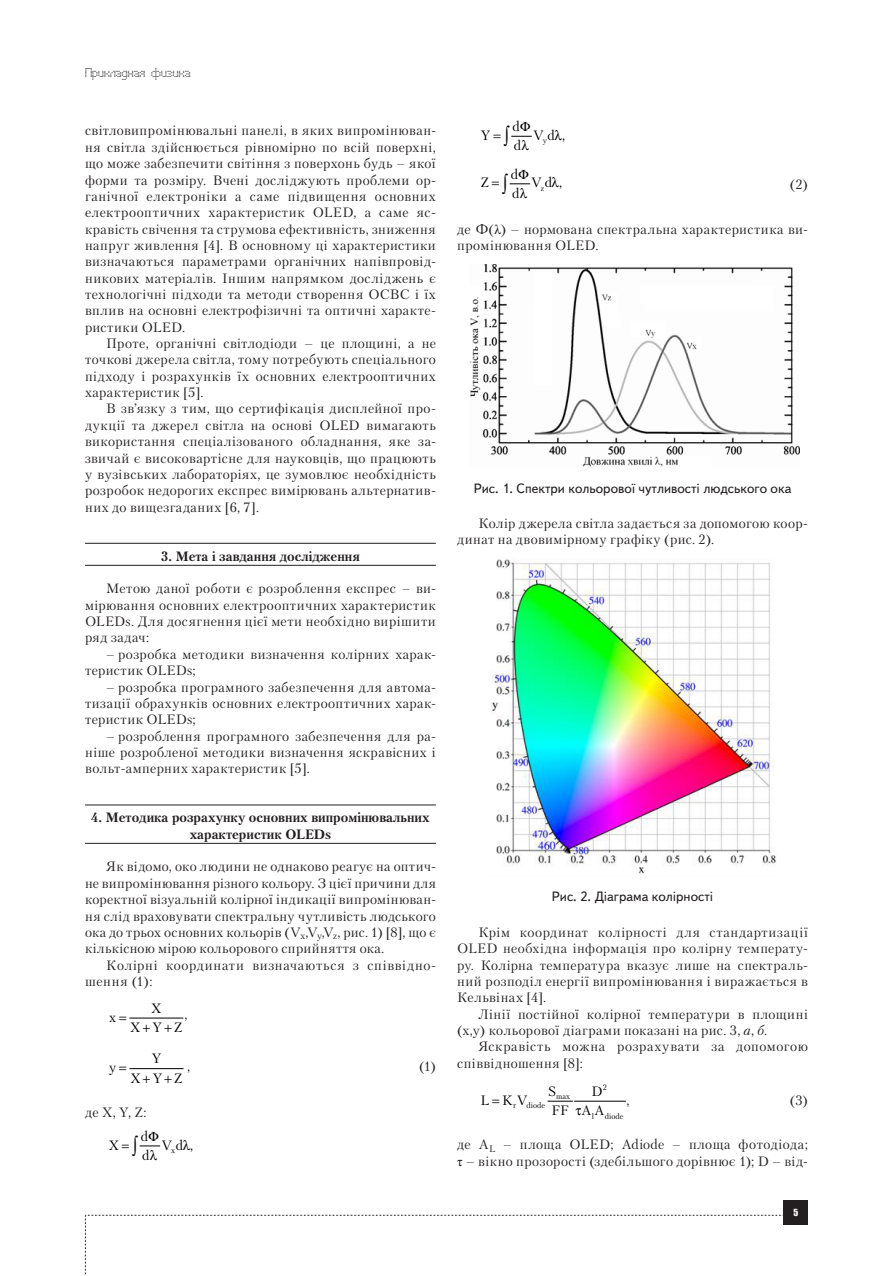
<style>
.page{position:relative;width:893px;height:1276px;background:#fff}
.page>*{position:absolute;margin:0;border:0;box-sizing:border-box;transform-origin:0 0}
.Text{font:13.5px/16.4px "Petersburg C";letter-spacing:.035em;color:#231f20;text-align:justify}
.Punkt{font:700 13.5px/16.4px "Petersburg C";color:#231f20;text-align:center}
.risunok{font:13.5px "Text Book C";color:#231f20}
.Text-2{font:13.5px/16.4px "Petersburg C";letter-spacing:.055em;color:#231f20}
.t1{font:13.5px "Petersburg C";letter-spacing:.31em;color:#000}
.t2{font:12px "Perfo";letter-spacing:.015em;color:#231f20}
.t3{font:9px "Impact";color:#fff}
.t4{font:7.8px "Petersburg C";color:#000}
.s1{font-family:"Times New Roman"}
.s2{color:#252525}
.s3{font-style:italic}
</style>
<div class="page">
<svg style="left:85px;top:1215px;width:699px;height:61px"></svg>
<div style="left:784px;top:1200px;width:24px;height:25px;background:#231f20"></div>
<hr style="left:85px;top:543px;width:351px;height:1px;background:#231f20">
<hr style="left:85px;top:565px;width:351px;height:1px;background:#231f20">
<hr style="left:85px;top:804px;width:351px;height:1px;background:#231f20">
<hr style="left:85px;top:843px;width:351px;height:1px;background:#231f20">
<hr style="left:130px;top:1017px;width:53px;height:1px;background:#000">
<hr style="left:130px;top:1068px;width:53px;height:1px;background:#000">
<svg style="left:548px;top:1101px;width:24px;height:1px"></svg>
<hr style="left:575px;top:1101px;width:50px;height:1px;background:#000">
<img style="left:470px;top:264px;width:330px;height:203px">
<img style="left:490px;top:558px;width:286px;height:316px">
<svg style="left:140px;top:1145px;width:20px;height:2px"></svg>
<svg style="left:512px;top:135px;width:19px;height:2px"></svg>
<svg style="left:510px;top:183px;width:20px;height:2px"></svg>
<p class="t2" style="left:85px;top:66px;width:107px">Прикладная физика</p>
<p class="Text" style="left:85px;top:122px;width:352px">світловипромінювальні панелі, в яких випромінюван&shy;ня світла здійснюється рівномірно по всій поверхні, що може забезпечити світіння з поверхонь будь – якої форми та розміру. Вчені досліджують проблеми ор&shy;ганічної електроніки а саме підвищення основних електрооптичних характеристик OLED, а саме яс&shy;кравість свічення та струмова ефективність, зниження напруг живлення [4]. В основному ці характеристики визначаються параметрами органічних напівпровід&shy;никових матеріалів. Іншим напрямком досліджень є технологічні підходи та методи створення ОСВС і їх вплив на основні електрофізичні та оптичні характе&shy;ристики OLED.</p>
<p class="Text" style="left:85px;top:335px;width:352px;text-indent:21px">Проте, органічні світлодіоди – це площині, а не точкові джерела світла, тому потребують спеціального підходу і розрахунків їх основних електрооптичних характеристик [5].</p>
<p class="Text" style="left:85px;top:400px;width:352px;text-indent:21px">В зв’язку з тим, що сертифікація дисплейної про&shy;дукції та джерел світла на основі OLED вимагають використання спеціалізованого обладнання, яке за&shy;звичай є високовартісне для науковців, що працюють у вузівських лабораторіях, це зумовлює необхідність розробок недорогих експрес вимірювань альтернатив&shy;них до вищезгаданих [6, 7].</p>
<p class="Punkt" style="left:161px;top:547px;width:200px">3. Мета і завдання дослідження</p>
<p class="Text" style="left:85px;top:580px;width:352px;text-indent:21px">Метою даної роботи є розроблення експрес – ви&shy;мірювання основних електрооптичних характеристик OLEDs. Для досягнення цієї мети необхідно вирішити ряд задач:</p>
<p class="Text" style="left:85px;top:646px;width:352px;text-indent:21px">– розробка методики визначення колірних харак&shy;теристик OLEDs;</p>
<p class="Text" style="left:85px;top:678px;width:352px;text-indent:21px">– розробка програмного забезпечення для автома&shy;тизації обрахунків основних електрооптичних харак&shy;теристик OLEDs;</p>
<p class="Text" style="left:85px;top:727px;width:352px;text-indent:21px">– розроблення програмного забезпечення для ра&shy;ніше розробленої методики визначення яскравісних і вольт-амперних характеристик [5].</p>
<p class="Punkt" style="left:91px;top:809px;width:340px">4. Методика розрахунку основних випромінювальних характеристик OLEDs</p>
<p class="Text" style="left:85px;top:858px;width:352px;text-indent:21px">Як відомо, око людини не однаково реагує на оптич&shy;не випромінювання різного кольору. З цієї причини для коректної візуальній колірної індикації випромінюван&shy;ня слід враховувати спектральну чутливість людського ока до трьох основних кольорів (V<sub>x</sub>,V<sub>y</sub>,V<sub>z</sub>, рис. 1) [8], що є кількісною мірою кольорового сприйняття ока.</p>
<p class="Text-2" style="left:85px;top:956px;width:352px;text-indent:21px">Колірні координати визначаються з співвідно&shy;шення (1):</p>
<p class="t1" style="left:151px;top:1000px;width:12px">X</p>
<p class="t1" style="left:109px;top:1009px;width:8px">x</p>
<p class="t1" style="left:130px;top:1019px;width:54px">XYZ</p>
<p class="Text" style="left:185px;top:1005px;width:5px">,</p>
<p class="t1" style="left:109px;top:1059px;width:9px">y</p>
<p class="t1" style="left:152px;top:1050px;width:11px">Y</p>
<p class="Text" style="left:187px;top:1057px;width:5px">,</p>
<p class="Text" style="left:419px;top:1057px;width:18px">(1)</p>
<p class="t1" style="left:130px;top:1070px;width:54px">XYZ</p>
<p class="Text" style="left:85px;top:1103px;width:63px">де X, Y, Z:</p>
<p class="t1" style="left:141px;top:1128px;width:9px">d</p>
<p class="t1" style="left:132px;top:1147px;width:19px">d∫</p>
<p class="t1" style="left:109px;top:1136px;width:12px">X</p>
<p class="t1" style="left:162px;top:1136px;width:33px">Vd ,</p>
<p class="t4" style="left:171px;top:1145px;width:6px">x</p>
<p class="t1" style="left:512px;top:118px;width:9px">d</p>
<p class="t1" style="left:504px;top:138px;width:19px">d∫</p>
<p class="t1" style="left:481px;top:127px;width:11px">Y</p>
<p class="t1" style="left:533px;top:127px;width:33px">Vd ,</p>
<p class="t4" style="left:543px;top:136px;width:6px">y</p>
<p class="t1" style="left:511px;top:166px;width:9px">d</p>
<p class="t1" style="left:502px;top:185px;width:19px">d∫</p>
<p class="Text" style="left:457px;top:220px;width:352px">де Ф(<span class="s1">λ</span>) – нормована спектральна характеристика ви&shy;промінювання OLED.</p>
<p class="t1" style="left:480px;top:175px;width:10px">Z</p>
<p class="t1" style="left:532px;top:175px;width:32px">Vd ,</p>
<p class="t4" style="left:541px;top:184px;width:5px">z</p>
<p class="Text" style="left:790px;top:176px;width:20px">(2)</p>
<p class="risunok" style="left:474px;top:481px;width:319px">Рис. 1. Спектри кольорової чутливості людського ока</p>
<p class="Text" style="left:457px;top:515px;width:352px;text-indent:21px">Колір джерела світла задається за допомогою коор&shy;динат на двовимірному графіку (рис. 2).</p>
<p class="risunok" style="left:552px;top:889px;width:163px">Рис. 2. Діаграма колірності</p>
<p class="Text" style="left:457px;top:924px;width:352px;text-indent:21px"><span class="s2">Крім координат колірності для стандартизації OLED необхідна інформація про колірну температу&shy;ру.</span> Колірна температура вказує лише на спектраль&shy;ний розподіл енергії випромінювання і виражається в Кельвінах [4].</p>
<p class="Text" style="left:457px;top:1005px;width:352px;text-indent:21px">Лінії постійної колірної температури в площині (х,у) кольорової діаграми показані на рис. 3, <span class="s3">а</span>, <span class="s3">б</span>.</p>
<p class="Text" style="left:457px;top:1038px;width:352px;text-indent:21px">Яскравість можна розрахувати за допомогою співвідношення [8]:</p>
<p class="t4" style="left:603px;top:1082px;width:6px">2</p>
<p class="t4" style="left:556px;top:1092px;width:16px">max</p>
<p class="t4" style="left:513px;top:1101px;width:5px">r</p>
<p class="t4" style="left:526px;top:1101px;width:20px">diode</p>
<p class="t4" style="left:592px;top:1111px;width:4px">l</p>
<p class="t4" style="left:605px;top:1111px;width:20px">diode</p>
<p class="t1" style="left:548px;top:1083px;width:9px">S</p>
<p class="t1" style="left:592px;top:1083px;width:13px">D</p>
<p class="Text" style="left:626px;top:1091px;width:5px">,</p>
<p class="Text" style="left:790px;top:1091px;width:20px">(3)</p>
<p class="Text" style="left:457px;top:1136px;width:352px">де A<sub>L</sub> – площа OLED; Adiode – площа фотодіода; <span class="s1">τ</span> – вікно прозорості (здебільшого дорівнює 1); D – від-</p>
<p class="t1" style="left:480px;top:1092px;width:48px">L KV</p>
<p class="t1" style="left:551px;top:1102px;width:54px">FF AA</p>
<p class="t3" style="left:793px;top:1205px;width:6px">5</p>
</div>
